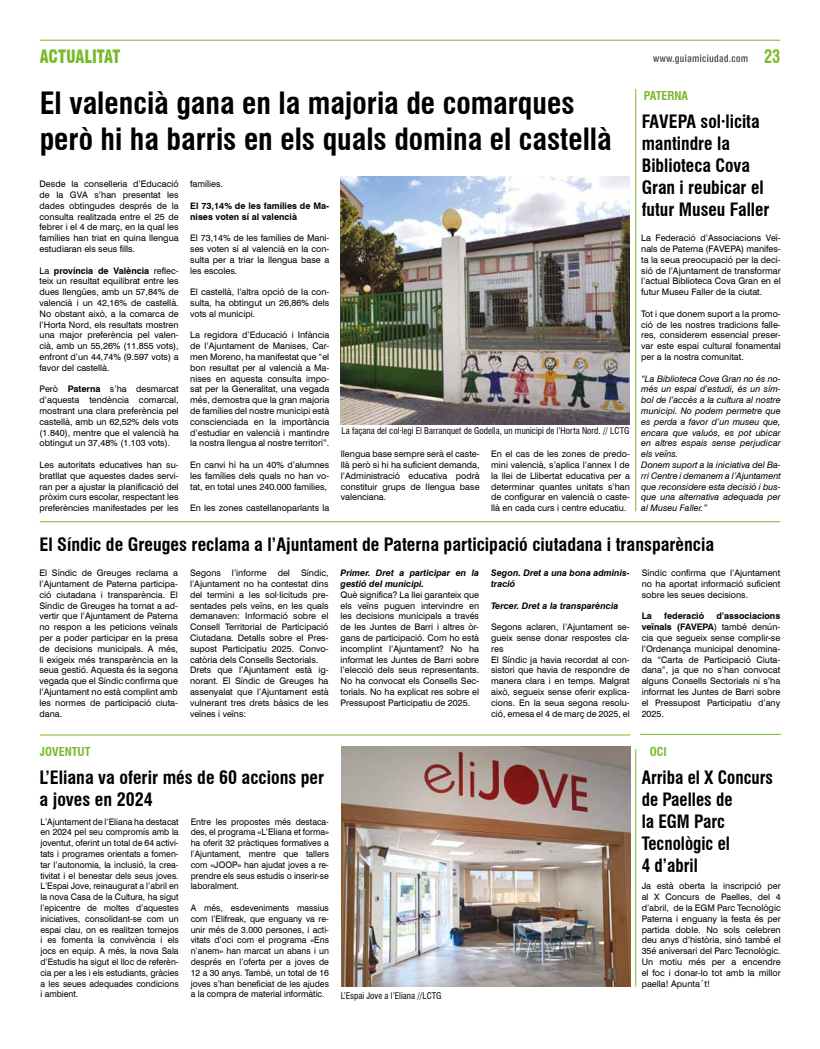
<style>
.page{position:relative;width:820px;height:1049px;background:#fff}
.page>*{position:absolute;margin:0;border:0;box-sizing:border-box;transform-origin:0 0}
.t1{font:700 condensed 30px/36px "Swiss 721 BT";color:#000}
.t2{font:700 condensed 18px/22px "Swiss 721 BT";color:#000}
.t3{font:700 condensed 18px/22px "Swiss 721 BT";color:#000;scale:.95 1}
.t4{font:900 condensed 18px "Swiss 721 BT";color:#7ab929;scale:.9 1}
.t5{font:700 condensed 18px "Swiss 721 BT";color:#7ab929;scale:.9 1}
.t6{font:700 condensed 12px "Swiss 721 BT";color:#7ab929}
.t7{font:9px/10.8px "Swiss 721 BT";color:#000;text-align:justify}
.t8{font:9px/10.8px "Swiss 721 BT";color:#000;text-align:justify;scale:.96 1}
.t9{font:italic 9px/10.8px "Swiss 721 BT";color:#000}
.t10{font:italic 700 9px/10.8px "Swiss 721 BT";color:#000}
.t11{font:condensed 9px "Swiss 721 BT";color:#000}
.t12{font:700 9px/10.8px "Swiss 721 BT";color:#000}
.s1{font-weight:700}
</style>
<div class="page">
<hr style="left:40px;top:40px;width:740px;height:1px;background:#7ab929">
<svg style="left:653px;top:55px;width:94px;height:9px"></svg>
<hr style="left:635px;top:749px;width:1px;height:237px;background:#7ab929">
<img style="left:341px;top:747px;width:289px;height:239px">
<hr style="left:40px;top:734px;width:590px;height:1px;background:#7ab929">
<hr style="left:640px;top:734px;width:140px;height:1px;background:#7ab929">
<img style="left:341px;top:176px;width:288px;height:249px">
<hr style="left:40px;top:521px;width:740px;height:1px;background:#7ab929">
<hr style="left:635px;top:89px;width:1px;height:422px;background:#7ab929">
<h2 class="t4" style="left:40px;top:46px;width:91px">ACTUALITAT</h2>
<h2 class="t5" style="left:763px;top:46px;width:20px">23</h2>
<h1 class="t1" style="left:40px;top:85px;width:573px">El valencià gana en la majoria de comarques però hi ha barris en els quals domina el castellà</h1>
<p class="t7" style="left:40px;top:179px;width:140px">Desde la conselleria d’Educació de la GVA s’han presentat les dades obtingudes després de la consulta realitzada entre el 25 de febrer i el 4 de març, en la qual les famílies han triat en quina llengua estudiaran els seus fills.</p>
<p class="t7" style="left:40px;top:265px;width:140px">La <span class="s1">província de València</span> reflec&shy;teix un resultat equilibrat entre les dues llengües, amb un 57,84% de valencià i un 42,16% de castellà.<br>No obstant això, a la comarca de l’Horta Nord, els resultats mostren una major preferència pel valen&shy;cià, amb un 55,26% (11.855 vots), enfront d’un 44,74% (9.597 vots) a favor del castellà.</p>
<p class="t7" style="left:40px;top:384px;width:140px">Però <span class="s1">Paterna</span> s’ha desmarcat d’aquesta tendència comarcal, mostrant una clara preferència pel castellà, amb un 62,52% dels vots (1.840), mentre que el valencià ha obtingut un 37,48% (1.103 vots).</p>
<p class="t7" style="left:40px;top:459px;width:140px">Les autoritats educatives han su&shy;bratllat que aquestes dades servi&shy;ran per a ajustar la planificació del pròxim curs escolar, respectant les preferències manifestades per les</p>
<p class="t7" style="left:190px;top:179px;width:34px">famílies.</p>
<p class="t12" style="left:190px;top:200px;width:140px">El 73,14% de les famílies de Ma&shy;nises voten sí al valencià</p>
<p class="t7" style="left:190px;top:233px;width:140px">El 73,14% de les famílies de Mani&shy;ses voten sí al valencià en la con&shy;sulta per a triar la llengua base a les escoles.</p>
<p class="t7" style="left:190px;top:287px;width:140px">El castellà, l’altra opció de la con&shy;sulta, ha obtingut un 26,86% dels vots al municipi.</p>
<p class="t7" style="left:190px;top:330px;width:140px">La regidora d’Educació i Infància de l’Ajuntament de Manises, Car&shy;men Moreno, ha manifestat que “el bon resultat per al valencià a Ma&shy;nises en aquesta consulta impo&shy;sat per la Generalitat, una vegada més, demostra que la gran majoria de famílies del nostre municipi està conscienciada en la importància d’estudiar en valencià i mantindre la nostra llengua al nostre territori”.</p>
<p class="t7" style="left:190px;top:459px;width:140px">En canvi hi ha un 40% d’alumnes les famílies dels quals no han vo&shy;tat, en total unes 240.000 families,</p>
<p class="t7" style="left:190px;top:503px;width:140px">En les zones castellanoparlants la</p>
<p class="t11" style="left:341px;top:425px;width:289px">La façana del col·legi El Barranquet de Godella, un municipi de l’Horta Nord. // LCTG</p>
<p class="t7" style="left:341px;top:449px;width:140px">llengua base sempre serà el caste&shy;llà però si hi ha suficient demanda, l’Administració educativa podrà constituir grups de llengua base valenciana.</p>
<p class="t7" style="left:491px;top:449px;width:140px">En el cas de les zones de predo&shy;mini valencià, s’aplica l’annex I de la llei de Llibertat educativa per a determinar quantes unitats s’han de configurar en valencià o caste&shy;llà en cada curs i centre educatiu.</p>
<h3 class="t6" style="left:643px;top:88px;width:46px">PATERNA</h3>
<h2 class="t2" style="left:641px;top:110px;width:129px">FAVEPA sol·licita mantindre la<br>Biblioteca Cova<br>Gran i reubicar el futur Museu Faller</h2>
<p class="t7" style="left:641px;top:233px;width:141px">La Federació d’Associacions Veï&shy;nals de Paterna (FAVEPA) manifes&shy;ta la seua preocupació per la deci&shy;sió de l’Ajuntament de transformar l’actual Biblioteca Cova Gran en el futur Museu Faller de la ciutat.</p>
<p class="t7" style="left:641px;top:308px;width:141px">Tot i que donem suport a la promo&shy;ció de les nostres tradicions falle&shy;res, considerem essencial preser&shy;var este espai cultural fonamental per a la nostra comunitat.</p>
<p class="t9" style="left:641px;top:373px;width:141px">“La Biblioteca Cova Gran no és no&shy;més un espai d’estudi, és un sím&shy;bol de l’accés a la cultura al nostre municipi. No podem permetre que es perda a favor d’un museu que, encara que valuós, es pot ubicar en altres espais sense perjudicar els veïns.<br>Donem suport a la iniciativa del Ba&shy;rri Centre i demanem a l’Ajuntament que reconsidere esta decisió i bus&shy;que una alternativa adequada per al Museu Faller.”</p>
<h2 class="t2" style="left:39px;top:533px;width:676px">El Síndic de Greuges reclama a l’Ajuntament de Paterna participació ciutadana i transparència</h2>
<p class="t7" style="left:39px;top:567px;width:140px">El Síndic de Greuges reclama a l’Ajuntament de Paterna participa&shy;ció ciutadana i transparència. El Síndic de Greuges ha tornat a ad&shy;vertir que l’Ajuntament de Paterna no respon a les peticions veïnals per a poder participar en la presa de decisions municipals. A més, li exigeix més transparència en la seua gestió. Aquesta és la segona vegada que el Síndic confirma que l’Ajuntament no està complint amb les normes de participació ciuta&shy;dana.</p>
<p class="t7" style="left:190px;top:567px;width:140px;text-align:left">Segons l’informe del Síndic, l’Ajuntament no ha contestat dins del termini a les sol·licituds pre&shy;sentades pels veïns, en les quals demanaven: Informació sobre el<br>Consell Territorial de Participació<br>Ciutadana. Detalls sobre el Pres&shy;supost Participatiu 2025. Convo&shy;catòria dels Consells Sectorials.<br>Drets que l’Ajuntament està ig&shy;norant. El Síndic de Greuges ha assenyalat que l’Ajuntament està vulnerant tres drets bàsics de les veïnes i veïns:</p>
<p class="t10" style="left:340px;top:567px;width:140px">Primer. Dret a participar en la gestió del municipi.</p>
<p class="t7" style="left:340px;top:589px;width:140px">Què significa? La llei garanteix que els veïns puguen intervindre en les decisions municipals a través de les Juntes de Barri i altres òr&shy;gans de participació. Com ho està incomplint l’Ajuntament? No ha informat les Juntes de Barri sobre l’elecció dels seus representants.<br>No ha convocat els Consells Sec&shy;torials. No ha explicat res sobre el Pressupost Participatiu de 2025.</p>
<h3 class="t6" style="left:40px;top:744px;width:52px">JOVENTUT</h3>
<h2 class="t2" style="left:40px;top:767px;width:286px">L’Eliana va oferir més de 60 accions per a joves en 2024</h2>
<p class="t8" style="left:40px;top:816px;width:145px">L’Ajuntament de l’Eliana ha destacat en 2024 pel seu compromís amb la joventut, oferint un total de 64 activi&shy;tats i programes orientats a fomen&shy;tar l’autonomia, la inclusió, la crea&shy;tivitat i el benestar dels seus joves.<br>L’Espai Jove, reinaugurat a l’abril en la nova Casa de la Cultura, ha sigut l’epicentre de moltes d’aquestes iniciatives, consolidant-se com un espai clau, on es realitzen tornejos i es fomenta la convivència i els jocs en equip. A més, la nova Sala d’Estudis ha sigut el lloc de referèn&shy;cia per a les i els estudiants, gràcies a les seues adequades condicions i ambient.</p>
<p class="t8" style="left:191px;top:816px;width:145px">Entre les propostes més destaca&shy;des, el programa «L’Eliana et forma» ha oferit 32 pràctiques formatives a l’Ajuntament, mentre que tallers com «JOOP» han ajudat joves a re&shy;prendre els seus estudis o inserir-se laboralment.</p>
<p class="t8" style="left:191px;top:902px;width:145px">A més, esdeveniments massius com l’Elifreak, que enguany va re&shy;unir més de 3.000 persones, i acti&shy;vitats d’oci com el programa «Ens n’anem» han marcat un abans i un després en l’oferta per a joves de 12 a 30 anys. També, un total de 16 joves s’han beneficiat de les ajudes a la compra de material informàtic.</p>
<p class="t11" style="left:341px;top:990px;width:102px">L’Espai Jove a l’Eliana //LCTG</p>
<p class="t10" style="left:491px;top:567px;width:140px">Segon. Dret a una bona adminis&shy;tració</p>
<p class="t10" style="left:491px;top:600px;width:129px">Tercer. Dret a la transparència</p>
<p class="t7" style="left:491px;top:621px;width:140px;text-align:left">Segons aclaren, l’Ajuntament se&shy;gueix sense donar respostes cla&shy;res<br>El Síndic ja havia recordat al con&shy;sistori que havia de respondre de manera clara i en temps. Malgrat això, segueix sense oferir explica&shy;cions. En la seua segona resolu&shy;ció, emesa el 4 de març de 2025, el</p>
<p class="t7" style="left:641px;top:567px;width:140px">Síndic confirma que l’Ajuntament no ha aportat informació suficient sobre les seues decisions.</p>
<p class="t12" style="left:641px;top:611px;width:12px">La</p>
<p class="t12" style="left:663px;top:611px;width:42px">federació</p>
<p class="t7" style="left:641px;top:611px;width:140px;text-indent:75px"><span class="s1">d’associacions veïnals (FAVEPA</span>) també denún&shy;cia que segueix sense complir-se l’Ordenança municipal denomina&shy;da “Carta de Participació Ciuta&shy;dana”, ja que no s’han convocat alguns Consells Sectorials ni s’ha informat les Juntes de Barri sobre el Pressupost Participatiu d’any 2025.</p>
<h3 class="t6" style="left:649px;top:744px;width:18px">OCI</h3>
<h2 class="t3" style="left:641px;top:767px;width:140px">Arriba el X Concurs de Paelles de<br>la EGM Parc<br>Tecnològic el<br>4 d’abril</h2>
<p class="t7" style="left:641px;top:881px;width:140px">Ja està oberta la inscripció per al X Concurs de Paelles, del 4 d’abril, de la EGM Parc Tecnològic Paterna i enguany la festa és per partida doble. No sols celebren deu anys d’història, sinó també el 35é aniversari del Parc Tecnològic.<br>Un motiu més per a encendre el foc i donar-lo tot amb la millor paella! Apunta´t!</p>
</div>
